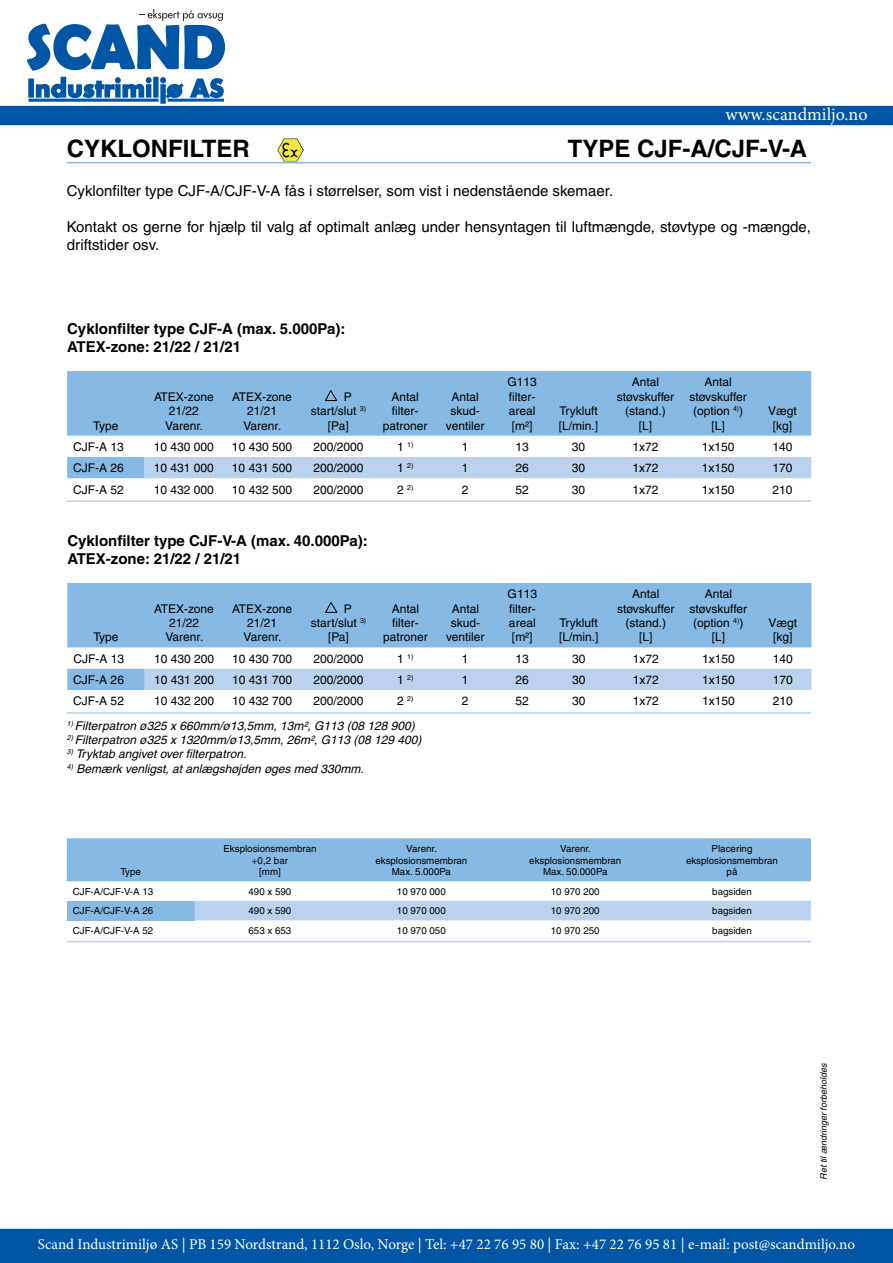
<style>
.page{position:relative;width:893px;height:1263px;background:#fff}
.page>*{position:absolute;margin:0;border:0;box-sizing:border-box;transform-origin:0 0}
.t1{font:700 24px "Helvetica";color:#000}
.t2{font:18px "Minion Pro";color:#fff}
.t3{font:15px/18px "Helvetica";color:#000}
.t4{font:700 15px/18px "Helvetica";color:#000}
.t5{font:15px "Minion Pro";color:#fff}
.t6{font:12px/14.4px "Helvetica";color:#000;text-align:center}
.t7{font:italic 12px "Helvetica";color:#000}
.t8{font:9.75px/11.7px "Helvetica";color:#000;text-align:center}
.t9{font:italic 9px "Helvetica";color:#000}
.t10{font:7.05px "Helvetica";color:#000}
.s1{font-size:12px}
</style>
<div class="page">
<div style="left:160px;top:84px;width:6px;height:20px;border:2px solid #0155a5"></div>
<hr style="left:29px;top:100px;width:130px;height:1px;background:#231f20">
<hr style="left:29px;top:99px;width:129px;height:3px;background:#0155a5">
<hr style="left:168px;top:99px;width:56px;height:3px;background:#0155a5">
<svg style="left:27px;top:9px;width:199px;height:91px"></svg>
<div style="left:0;top:106px;width:893px;height:19px;background:#0155a5"></div>
<div style="left:0;top:1229px;width:893px;height:34px;background:#0155a5"></div>
<hr style="left:67px;top:162px;width:744px;height:1px;background:#86bae4">
<img style="left:277px;top:139px;width:27px;height:22px">
<svg style="left:67px;top:371px;width:744px;height:107px;fill:#86bae4"></svg>
<div style="left:145px;top:457px;width:666px;height:21px;background:#bad2ed"></div>
<svg style="left:325px;top:390px;width:13px;height:12px"></svg>
<hr style="left:67px;top:500px;width:744px;height:2px;background:#bad2ed">
<svg style="left:67px;top:583px;width:744px;height:107px;fill:#86bae4"></svg>
<div style="left:145px;top:669px;width:666px;height:21px;background:#bad2ed"></div>
<svg style="left:325px;top:601px;width:13px;height:12px"></svg>
<hr style="left:67px;top:712px;width:744px;height:2px;background:#bad2ed">
<div style="left:67px;top:838px;width:744px;height:43px;background:#86bae4"></div>
<div style="left:67px;top:901px;width:128px;height:19px;background:#86bae4"></div>
<div style="left:195px;top:901px;width:616px;height:19px;background:#bad2ed"></div>
<hr style="left:67px;top:941px;width:744px;height:1px;background:#bad2ed">
<h2 class="t2" style="left:725px;top:102px;width:144px">www.scandmiljo.no</h2>
<p class="t1" style="left:67px;top:134px;width:185px">CYKLONFILTER</p>
<p class="t1" style="left:568px;top:134px;width:241px">TYPE CJF-A/CJF-V-A</p>
<p class="t3" style="left:67px;top:182px;width:548px">Cyklonfilter type CJF-A/CJF-V-A fås i størrelser, som vist i nedenstående skemaer.</p>
<p class="t3" style="left:67px;top:218px;width:745px">Kontakt os gerne for hjælp til valg af optimalt anlæg under hensyntagen til luftmængde, støvtype og -mængde, driftstider osv.</p>
<p class="t4" style="left:67px;top:319px;width:280px">Cyklonfilter type CJF-A (max. 5.000Pa):<br>ATEX-zone: 21/22 / 21/21</p>
<p class="t6" style="left:93px;top:418px;width:27px">Type</p>
<p class="t6" style="left:154px;top:389px;width:61px">ATEX-zone<br>21/22<br>Varenr.</p>
<p class="t6" style="left:232px;top:389px;width:61px">ATEX-zone<br>21/21<br>Varenr.</p>
<p class="t6" style="left:344px;top:389px;width:10px">P</p>
<p class="t6" style="left:311px;top:404px;width:57px">start/slut <sup>3)</sup></p>
<p class="t6" style="left:328px;top:418px;width:22px">[Pa]</p>
<p class="t6" style="left:383px;top:389px;width:46px">Antal filter&shy;patroner</p>
<p class="t6" style="left:446px;top:389px;width:40px">Antal skud&shy;ventiler</p>
<p class="t6" style="left:507px;top:375px;width:31px;text-align:justify">G113 filter&shy;areal [m²]</p>
<p class="t6" style="left:559px;top:404px;width:41px;text-align:left">Trykluft [L/min.]</p>
<p class="t6" style="left:617px;top:375px;width:59px">Antal støvskuffer (stand.)<br>[L]</p>
<p class="t6" style="left:689px;top:375px;width:59px">Antal støvskuffer (option <sup>4)</sup>) [L]</p>
<p class="t6" style="left:768px;top:404px;width:30px">Vægt [kg]</p>
<p class="t6" style="left:73px;top:439px;width:52px">CJF-A 13</p>
<p class="t6" style="left:154px;top:439px;width:62px">10 430 000</p>
<p class="t6" style="left:232px;top:439px;width:62px">10 430 500</p>
<p class="t6" style="left:313px;top:439px;width:52px">200/2000</p>
<p class="t10" style="left:397px;top:440px;width:18px"><span class="s1">1</span> 1)</p>
<p class="t6" style="left:462px;top:439px;width:8px">1</p>
<p class="t6" style="left:515px;top:439px;width:15px">13</p>
<p class="t6" style="left:572px;top:439px;width:15px">30</p>
<p class="t6" style="left:633px;top:439px;width:28px">1x72</p>
<p class="t6" style="left:702px;top:439px;width:34px">1x150</p>
<p class="t6" style="left:772px;top:439px;width:22px">140</p>
<p class="t6" style="left:73px;top:461px;width:52px">CJF-A 26</p>
<p class="t6" style="left:154px;top:461px;width:62px">10 431 000</p>
<p class="t6" style="left:232px;top:461px;width:62px">10 431 500</p>
<p class="t6" style="left:313px;top:461px;width:52px">200/2000</p>
<p class="t10" style="left:397px;top:462px;width:18px"><span class="s1">1</span> 2)</p>
<p class="t6" style="left:462px;top:461px;width:8px">1</p>
<p class="t6" style="left:515px;top:461px;width:15px">26</p>
<p class="t6" style="left:572px;top:461px;width:15px">30</p>
<p class="t6" style="left:633px;top:461px;width:28px">1x72</p>
<p class="t6" style="left:702px;top:461px;width:34px">1x150</p>
<p class="t6" style="left:772px;top:461px;width:22px">170</p>
<p class="t6" style="left:73px;top:482px;width:52px">CJF-A 52</p>
<p class="t6" style="left:154px;top:482px;width:62px">10 432 000</p>
<p class="t6" style="left:232px;top:482px;width:62px">10 432 500</p>
<p class="t6" style="left:313px;top:482px;width:52px">200/2000</p>
<p class="t10" style="left:397px;top:483px;width:18px"><span class="s1">2</span> 2)</p>
<p class="t6" style="left:462px;top:482px;width:8px">2</p>
<p class="t6" style="left:515px;top:482px;width:15px">52</p>
<p class="t6" style="left:572px;top:482px;width:15px">30</p>
<p class="t6" style="left:633px;top:482px;width:28px">1x72</p>
<p class="t6" style="left:702px;top:482px;width:34px">1x150</p>
<p class="t6" style="left:772px;top:482px;width:22px">210</p>
<p class="t4" style="left:67px;top:531px;width:302px">Cyklonfilter type CJF-V-A (max. 40.000Pa):<br>ATEX-zone: 21/22 / 21/21</p>
<p class="t6" style="left:93px;top:630px;width:27px">Type</p>
<p class="t6" style="left:154px;top:601px;width:61px">ATEX-zone<br>21/22<br>Varenr.</p>
<p class="t6" style="left:232px;top:601px;width:61px">ATEX-zone<br>21/21<br>Varenr.</p>
<p class="t6" style="left:344px;top:601px;width:10px">P</p>
<p class="t6" style="left:311px;top:616px;width:57px">start/slut <sup>3)</sup></p>
<p class="t6" style="left:328px;top:630px;width:22px">[Pa]</p>
<p class="t6" style="left:383px;top:601px;width:46px">Antal filter&shy;patroner</p>
<p class="t6" style="left:446px;top:601px;width:40px">Antal skud&shy;ventiler</p>
<p class="t6" style="left:508px;top:587px;width:31px;text-align:justify">G113 filter&shy;areal [m²]</p>
<p class="t6" style="left:559px;top:616px;width:41px;text-align:left">Trykluft [L/min.]</p>
<p class="t6" style="left:617px;top:587px;width:59px">Antal støvskuffer (stand.)<br>[L]</p>
<p class="t6" style="left:690px;top:587px;width:59px">Antal støvskuffer (option <sup>4)</sup>) [L]</p>
<p class="t6" style="left:768px;top:616px;width:30px">Vægt [kg]</p>
<p class="t6" style="left:73px;top:651px;width:52px">CJF-A 13</p>
<p class="t6" style="left:154px;top:651px;width:62px">10 430 200</p>
<p class="t6" style="left:232px;top:651px;width:62px">10 430 700</p>
<p class="t6" style="left:314px;top:651px;width:52px">200/2000</p>
<p class="t10" style="left:397px;top:652px;width:18px"><span class="s1">1</span> 1)</p>
<p class="t6" style="left:462px;top:651px;width:8px">1</p>
<p class="t6" style="left:516px;top:651px;width:15px">13</p>
<p class="t6" style="left:572px;top:651px;width:15px">30</p>
<p class="t6" style="left:633px;top:651px;width:28px">1x72</p>
<p class="t6" style="left:702px;top:651px;width:34px">1x150</p>
<p class="t6" style="left:773px;top:651px;width:22px">140</p>
<p class="t6" style="left:73px;top:673px;width:52px">CJF-A 26</p>
<p class="t6" style="left:154px;top:673px;width:62px">10 431 200</p>
<p class="t6" style="left:232px;top:673px;width:62px">10 431 700</p>
<p class="t6" style="left:314px;top:673px;width:52px">200/2000</p>
<p class="t10" style="left:397px;top:673px;width:18px"><span class="s1">1</span> 2)</p>
<p class="t6" style="left:462px;top:673px;width:8px">1</p>
<p class="t6" style="left:516px;top:673px;width:15px">26</p>
<p class="t6" style="left:572px;top:673px;width:15px">30</p>
<p class="t6" style="left:633px;top:673px;width:28px">1x72</p>
<p class="t6" style="left:702px;top:673px;width:34px">1x150</p>
<p class="t6" style="left:773px;top:673px;width:22px">170</p>
<p class="t6" style="left:73px;top:694px;width:52px">CJF-A 52</p>
<p class="t6" style="left:154px;top:694px;width:62px">10 432 200</p>
<p class="t6" style="left:232px;top:694px;width:62px">10 432 700</p>
<p class="t6" style="left:314px;top:694px;width:52px">200/2000</p>
<p class="t10" style="left:397px;top:695px;width:18px"><span class="s1">2</span> 2)</p>
<p class="t6" style="left:462px;top:694px;width:8px">2</p>
<p class="t6" style="left:516px;top:694px;width:15px">52</p>
<p class="t6" style="left:572px;top:694px;width:15px">30</p>
<p class="t6" style="left:633px;top:694px;width:28px">1x72</p>
<p class="t6" style="left:702px;top:694px;width:34px">1x150</p>
<p class="t6" style="left:773px;top:694px;width:22px">210</p>
<p class="t7" style="left:67px;top:718px;width:349px"><sup>1)</sup> Filterpatron ø325 x 660mm/ø13,5mm, 13m², G113 (08 128 900)</p>
<p class="t7" style="left:67px;top:733px;width:356px"><sup>2)</sup> Filterpatron ø325 x 1320mm/ø13,5mm, 26m², G113 (08 129 400)</p>
<p class="t7" style="left:67px;top:747px;width:181px"><sup>3)</sup> Tryktab angivet over filterpatron.</p>
<p class="t7" style="left:67px;top:762px;width:298px"><sup>4)</sup> Bemærk venligst, at anlægshøjden øges med 330mm.</p>
<p class="t8" style="left:121px;top:866px;width:22px">Type</p>
<p class="t8" style="left:223px;top:842px;width:95px">Eksplosionsmembran +0,2 bar<br>[mm]</p>
<p class="t8" style="left:375px;top:842px;width:94px">Varenr. eksplosionsmembran<br>Max. 5.000Pa</p>
<p class="t8" style="left:529px;top:842px;width:94px">Varenr. eksplosionsmembran<br>Max. 50.000Pa</p>
<p class="t8" style="left:686px;top:842px;width:94px">Placering eksplosionsmembran på</p>
<p class="t8" style="left:73px;top:885px;width:82px">CJF-A/CJF-V-A 13</p>
<p class="t8" style="left:249px;top:885px;width:44px">490 x 590</p>
<p class="t8" style="left:397px;top:885px;width:50px">10 970 000</p>
<p class="t8" style="left:551px;top:885px;width:50px">10 970 200</p>
<p class="t8" style="left:712px;top:885px;width:41px">bagsiden</p>
<p class="t8" style="left:73px;top:905px;width:82px">CJF-A/CJF-V-A 26</p>
<p class="t8" style="left:249px;top:905px;width:44px">490 x 590</p>
<p class="t8" style="left:397px;top:905px;width:50px">10 970 000</p>
<p class="t8" style="left:551px;top:905px;width:50px">10 970 200</p>
<p class="t8" style="left:712px;top:905px;width:41px">bagsiden</p>
<p class="t8" style="left:73px;top:925px;width:82px">CJF-A/CJF-V-A 52</p>
<p class="t8" style="left:249px;top:925px;width:44px">653 x 653</p>
<p class="t8" style="left:397px;top:925px;width:50px">10 970 050</p>
<p class="t8" style="left:551px;top:925px;width:50px">10 970 250</p>
<p class="t8" style="left:712px;top:925px;width:41px">bagsiden</p>
<p class="t9" style="left:818px;top:1180px;width:118px;rotate:-90deg">Ret til ændringer forbeholdes</p>
<p class="t5" style="left:38px;top:1234px;width:819px">Scand Industrimiljø AS | PB 159 Nordstrand, 1112 Oslo, Norge | Tel: +47 22 76 95 80 | Fax: +47 22 76 95 81 | e-mail: post@scandmiljo.no</p>
</div>
